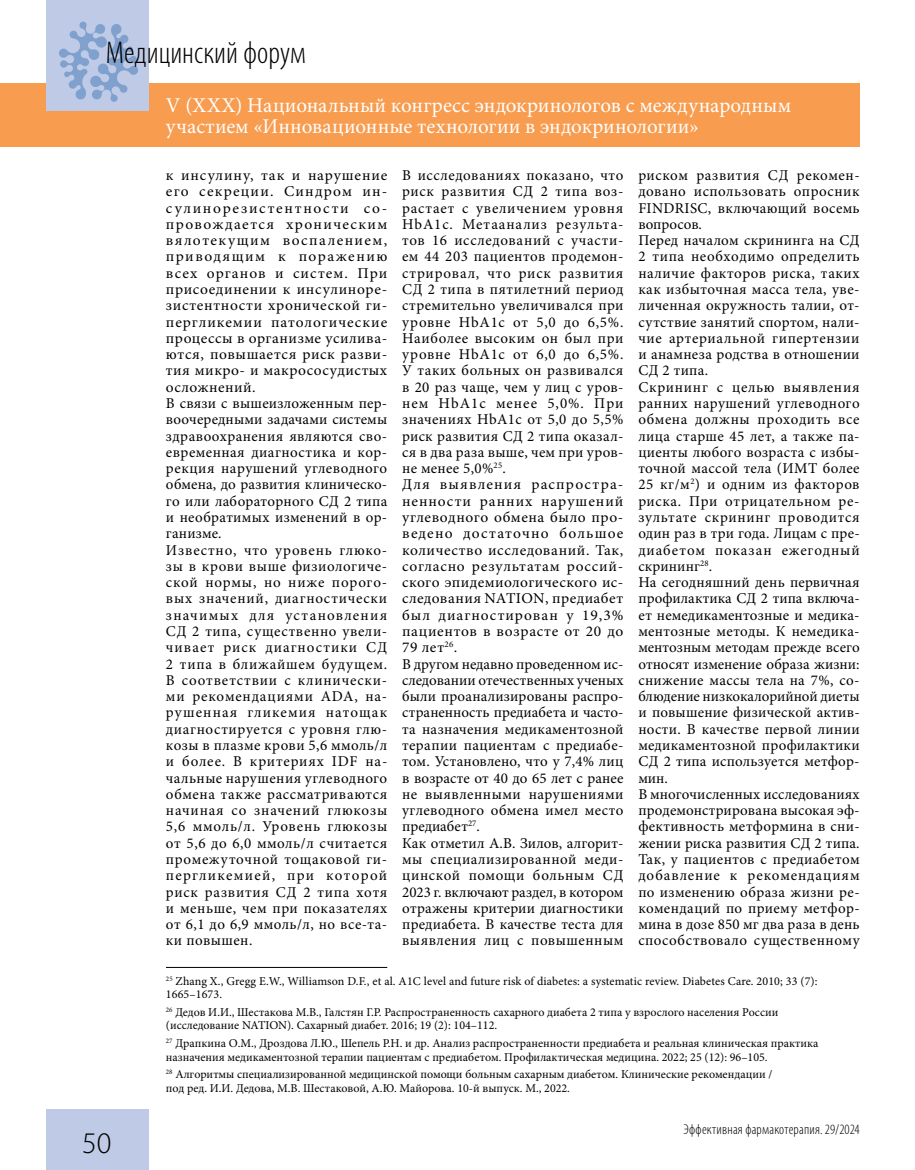
<style>
.page{position:relative;width:915px;height:1170px;background:#fff}
.page>*{position:absolute;margin:0;border:0;box-sizing:border-box;transform-origin:0 0}
.t1{font:300 condensed 31.5px "Myriad Pro";color:#000}
.t2{font:300 30px "Myriad Pro";color:#000}
.t3{font:21px/21px "Minion Pro";letter-spacing:.005em;color:#fff}
.t4{font:15px/16.2px "Minion Pro";letter-spacing:.03em;color:#000}
.t5{font:300 condensed 14.25px "Myriad Pro";letter-spacing:.015em;color:#000}
.t6{font:12px/13.5px "Minion Pro";color:#000}
</style>
<div class="page">
<div style="left:0;top:83px;width:859px;height:64px;background:#f89c4f"></div>
<div style="left:47px;top:0;width:102px;height:111px;background:#bfcbe6"></div>
<div style="left:47px;top:1108px;width:102px;height:61px;background:#bfcbe6"></div>
<svg style="left:59px;top:22px;width:79px;height:80px"></svg>
<hr style="left:166px;top:967px;width:221px;height:1px;background:#000">
<h1 class="t1" style="left:106px;top:34px;width:201px">Медицинский форум</h1>
<h3 class="t3" style="left:166px;top:95px;width:626px">V (XXX) Национальный конгресс эндокринологов с международным участием «Инновационные технологии в эндокринологии»</h3>
<h2 class="t2" style="left:82px;top:1126px;width:31px">50</h2>
<p class="t4" style="left:166px;top:167px;width:223px">к инсулину, так и нарушение его секреции. Синдром ин&shy;сулинорезистентности со&shy;провождается хроническим вялотекущим воспалением, приводящим к поражению всех органов и систем. При присоединении к инсулиноре&shy;зистентности хронической ги&shy;пергликемии патологические процессы в организме усилива&shy;ются, повышается риск разви&shy;тия микро- и макрососудистых осложнений.<br>В связи с вышеизложенным пер&shy;воочередными задачами системы здравоохранения являются сво&shy;евременная диагностика и кор&shy;рекция нарушений углеводного обмена, до развития клиническо&shy;го или лабораторного СД 2 типа и необратимых изменений в ор&shy;ганизме.<br>Известно, что уровень глюко&shy;зы в крови выше физиологиче&shy;ской нормы, но ниже порого&shy;вых значений, диагностически значимых для установления<br>СД 2 типа, существенно увели&shy;чивает риск диагностики СД<br>2 типа в ближайшем будущем.<br>В соответствии с клинически&shy;ми рекомендациями ADA, на&shy;рушенная гликемия натощак диагностируется с уровня глю&shy;козы в плазме крови 5,6 ммоль/л и более. В критериях IDF на&shy;чальные нарушения углеводного обмена также рассматриваются начиная со значений глюкозы<br>5,6 ммоль/л. Уровень глюкозы от 5,6 до 6,0 ммоль/л считается промежуточной тощаковой ги&shy;пергликемией, при которой риск развития СД 2 типа хотя и меньше, чем при показателях от 6,1 до 6,9 ммоль/л, но все-та&shy;ки повышен.</p>
<p class="t4" style="left:402px;top:167px;width:223px">В исследованиях показано, что риск развития СД 2 типа воз&shy;растает с увеличением уровня<br>HbA1c. Метаанализ результа&shy;тов 16 исследований с участи&shy;ем 44 203 пациентов продемон&shy;стрировал, что риск развития<br>СД 2 типа в пятилетний период стремительно увеличивался при уровне HbA1c от 5,0 до 6,5%.<br>Наиболее высоким он был при уровне HbA1c от 6,0 до 6,5%.<br>У таких больных он развивался в 20 раз чаще, чем у лиц с уров&shy;нем HbA1c менее 5,0%. При значениях HbA1c от 5,0 до 5,5% риск развития СД 2 типа оказал&shy;ся в два раза выше, чем при уров&shy;не менее 5,0%<sup>25</sup>.<br>Для выявления распростра&shy;ненности ранних нарушений углеводного обмена было про&shy;ведено достаточно большое количество исследований. Так, согласно результатам россий&shy;ского эпидемиологического ис&shy;следования NATION, предиабет был диагностирован у 19,3% пациентов в возрасте от 20 до<br>79 лет<sup>26</sup>.<br>В другом недавно проведенном ис&shy;следовании отечественных ученых были проанализированы распро&shy;страненность предиабета и часто&shy;та назначения медикаментозной терапии пациентам с предиабе&shy;том. Установлено, что у 7,4% лиц в возрасте от 40 до 65 лет с ранее не выявленными нарушениями углеводного обмена имел место предиабет<sup>27</sup>.<br>Как отметил А.В. Зилов, алгорит&shy;мы специализированной меди&shy;цинской помощи больным СД<br>2023 г. включают раздел, в котором отражены критерии диагностики предиабета. В качестве теста для выявления лиц с повышенным</p>
<p class="t4" style="left:638px;top:167px;width:223px">риском развития СД рекомен&shy;довано использовать опросник<br>FINDRISC, включающий восемь вопросов.<br>Перед началом скрининга на СД<br>2 типа необходимо определить наличие факторов риска, таких как избыточная масса тела, уве&shy;личенная окружность талии, от&shy;сутствие занятий спортом, нали&shy;чие артериальной гипертензии и анамнеза родства в отношении<br>СД 2 типа.<br>Скрининг с целью выявления ранних нарушений углеводного обмена должны проходить все лица старше 45 лет, а также па&shy;циенты любого возраста с избы&shy;точной массой тела (ИМТ более<br>25 кг/м<sup>2</sup>) и одним из факторов риска. При отрицательном ре&shy;зультате скрининг проводится один раз в три года. Лицам с пре&shy;диабетом показан ежегодный скрининг<sup>28</sup>.<br>На сегодняшний день первичная профилактика СД 2 типа включа&shy;ет немедикаментозные и медика&shy;ментозные методы. К немедика&shy;ментозным методам прежде всего относят изменение образа жизни: снижение массы тела на 7%, со&shy;блюдение низкокалорийной диеты и повышение физической актив&shy;ности. В качестве первой линии медикаментозной профилактики<br>СД 2 типа используется метфор&shy;мин.<br>В многочисленных исследованиях продемонстрирована высокая эф&shy;фективность метформина в сни&shy;жении риска развития СД 2 типа.<br>Так, у пациентов с предиабетом добавление к рекомендациям по изменению образа жизни ре&shy;комендаций по приему метфор&shy;мина в дозе 850 мг два раза в день способствовало существенному</p>
<p class="t6" style="left:166px;top:974px;width:653px"><sup>25</sup> Zhang X., Gregg E.W., Williamson D.F., et al. A1C level and future risk of diabetes: a systematic review. Diabetes Care. 2010; 33 (7):<br>1665–1673.</p>
<p class="t6" style="left:166px;top:1005px;width:614px"><sup>26</sup> Дедов И.И., Шестакова М.В., Галстян Г.Р. Распространенность сахарного диабета 2 типа у взрослого населения России (исследование NATION). Сахарный диабет. 2016; 19 (2): 104–112.</p>
<p class="t6" style="left:166px;top:1036px;width:653px"><sup>27</sup> Драпкина О.М., Дроздова Л.Ю., Шепель Р.Н. и др. Анализ распространенности предиабета и реальная клиническая практика назначения медикаментозной терапии пациентам с предиабетом. Профилактическая медицина. 2022; 25 (12): 96–105.</p>
<p class="t6" style="left:166px;top:1067px;width:607px"><sup>28</sup> Алгоритмы специализированной медицинской помощи больным сахарным диабетом. Клинические рекомендации / под ред. И.И. Дедова, М.В. Шестаковой, А.Ю. Майорова. 10-й выпуск. М., 2022.</p>
<p class="t5" style="left:683px;top:1120px;width:177px">Эффективная фармакотерапия. 29/2024</p>
</div>
